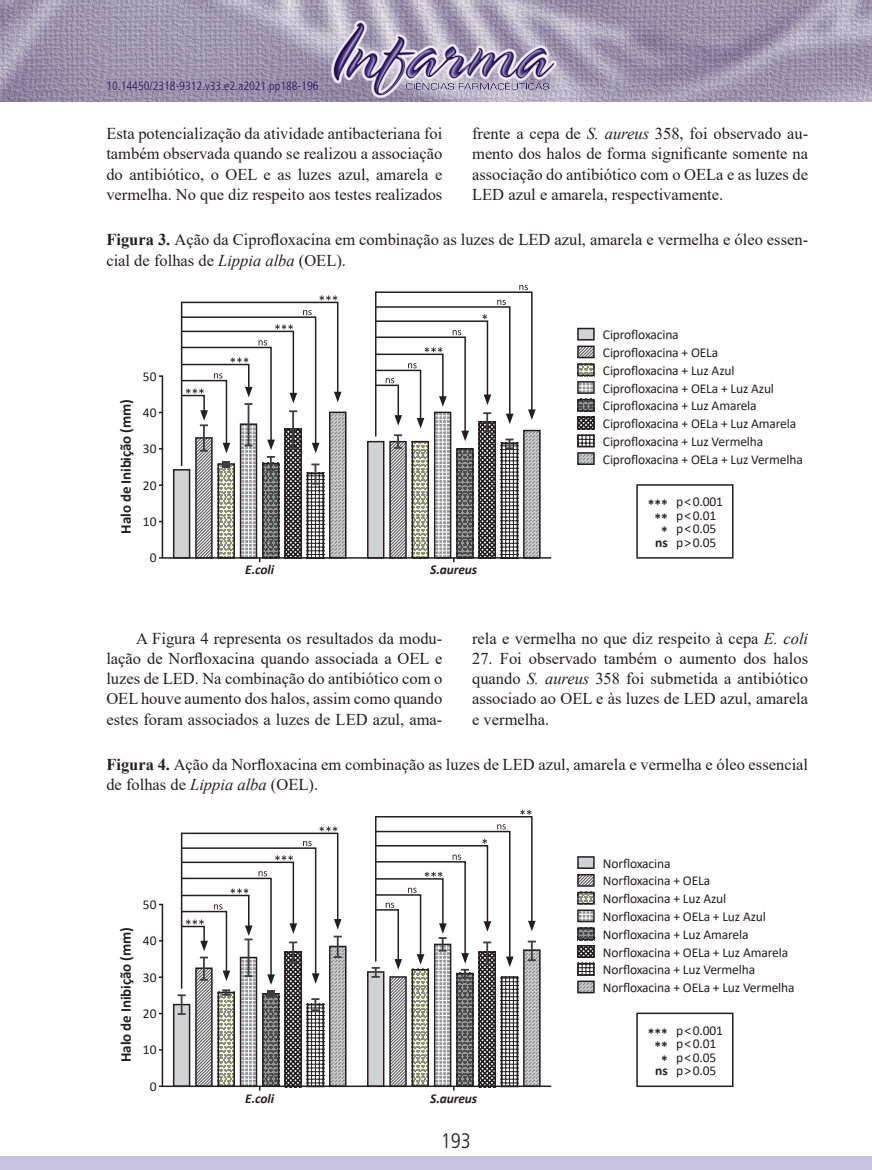
<style>
.page{position:relative;width:872px;height:1170px;background:#fff}
.page>*{position:absolute;margin:0;border:0;box-sizing:border-box;transform-origin:0 0}
.t1{font:300 condensed 21px "Frutiger LT Std";color:#231f20}
.t2{font:16.5px/20.2px "Times New Roman";color:#231f20;text-align:justify}
.t3{font:700 15px "Calibri";letter-spacing:-.01em;color:#231f20}
.t4{font:13.5px/13.5px "Calibri";letter-spacing:-.01em;color:#231f20;text-align:center}
.t5{font:italic 700 13.5px "Calibri";letter-spacing:-.01em;color:#231f20}
.t6{font:300 condensed 12px "Frutiger LT Std";color:#2a1656}
.s1{font-style:italic}
.s2{font-weight:700}
</style>
<div class="page">
<img style="left:0;top:0;width:872px;height:101px">
<div style="left:0;top:1155px;width:872px;height:14px;background:#c6c1dd"></div>
<img style="left:332px;top:20px;width:224px;height:77px">
<div style="left:174px;top:470px;width:16px;height:88px;background:#d1d2d4"></div>
<div style="left:173px;top:469px;width:17px;height:89px;border:2px solid #231f20"></div>
<div style="left:368px;top:441px;width:16px;height:117px;background:#d1d2d4"></div>
<div style="left:367px;top:441px;width:17px;height:117px;border:2px solid #231f20"></div>
<hr style="left:159px;top:557px;width:392px;height:1px;background:#231f20">
<hr style="left:162px;top:376px;width:1px;height:182px;background:#231f20">
<div style="left:636px;top:484px;width:97px;height:74px;border:2px solid #231f20"></div>
<div style="left:578px;top:328px;width:16px;height:12px;background:#d1d2d4"></div>
<div style="left:577px;top:328px;width:17px;height:12px;border:2px solid #231f20"></div>
<svg style="left:580px;top:400px;width:15px;height:10px"></svg>
<div style="left:577px;top:399px;width:17px;height:12px;border:2px solid #231f20"></div>
<svg style="left:580px;top:364px;width:15px;height:11px"></svg>
<div style="left:577px;top:363px;width:17px;height:13px;border:2px solid #231f20"></div>
<svg style="left:580px;top:348px;width:11px;height:7px"></svg>
<div style="left:577px;top:345px;width:17px;height:13px;border:2px solid #231f20"></div>
<svg style="left:580px;top:381px;width:15px;height:13px"></svg>
<div style="left:577px;top:381px;width:17px;height:13px;border:2px solid #231f20"></div>
<svg style="left:577px;top:416px;width:18px;height:49px"></svg>
<div style="left:577px;top:452px;width:17px;height:13px;border:2px solid #231f20"></div>
<svg style="left:180px;top:295px;width:166px;height:267px"></svg>
<svg style="left:374px;top:285px;width:166px;height:277px"></svg>
<div style="left:174px;top:1004px;width:16px;height:82px;background:#d1d2d4"></div>
<div style="left:173px;top:1003px;width:17px;height:83px;border:2px solid #231f20"></div>
<div style="left:368px;top:971px;width:16px;height:115px;background:#d1d2d4"></div>
<div style="left:367px;top:971px;width:17px;height:115px;border:2px solid #231f20"></div>
<hr style="left:159px;top:1085px;width:392px;height:1px;background:#231f20">
<hr style="left:162px;top:904px;width:1px;height:182px;background:#231f20">
<div style="left:636px;top:1012px;width:97px;height:74px;border:2px solid #231f20"></div>
<div style="left:578px;top:856px;width:16px;height:12px;background:#d1d2d4"></div>
<div style="left:577px;top:856px;width:17px;height:12px;border:2px solid #231f20"></div>
<svg style="left:580px;top:928px;width:15px;height:10px"></svg>
<div style="left:577px;top:927px;width:17px;height:12px;border:2px solid #231f20"></div>
<svg style="left:580px;top:892px;width:15px;height:11px"></svg>
<div style="left:577px;top:891px;width:17px;height:13px;border:2px solid #231f20"></div>
<svg style="left:580px;top:876px;width:11px;height:7px"></svg>
<div style="left:577px;top:873px;width:17px;height:13px;border:2px solid #231f20"></div>
<svg style="left:580px;top:909px;width:15px;height:13px"></svg>
<div style="left:577px;top:909px;width:17px;height:13px;border:2px solid #231f20"></div>
<svg style="left:577px;top:945px;width:18px;height:48px"></svg>
<div style="left:577px;top:980px;width:17px;height:13px;border:2px solid #231f20"></div>
<svg style="left:178px;top:826px;width:168px;height:264px"></svg>
<svg style="left:372px;top:809px;width:168px;height:281px"></svg>
<p class="t6" style="left:106px;top:79px;width:214px">10.14450/2318-9312.v33.e2.a2021.pp188-196</p>
<p class="t2" style="left:106px;top:123px;width:337px">Esta potencialização da atividade antibacteriana foi também observada quando se realizou a associação do antibiótico, o OEL e as luzes azul, amarela e vermelha. No que diz respeito aos testes realizados</p>
<p class="t2" style="left:472px;top:123px;width:337px">frente a cepa de <span class="s1">S. aureus</span> 358, foi observado au&shy;mento dos halos de forma significante somente na associação do antibiótico com o OELa e as luzes de LED azul e amarela, respectivamente.</p>
<p class="t2" style="left:106px;top:229px;width:703px"><span class="s2">Figura 3.</span> Ação da Ciprofloxacina em combinação as luzes de LED azul, amarela e vermelha e óleo essen&shy;cial de folhas de <span class="s1">Lippia alba</span> (OEL).</p>
<p class="t4" style="left:603px;top:327px;width:77px">Ciprofloxacina</p>
<p class="t3" style="left:115px;top:533px;width:136px;rotate:-90deg">Halo de Inibição (mm)</p>
<p class="t4" style="left:143px;top:369px;width:15px">50</p>
<p class="t4" style="left:143px;top:405px;width:15px">40</p>
<p class="t4" style="left:143px;top:441px;width:15px">30</p>
<p class="t4" style="left:143px;top:478px;width:15px">20</p>
<p class="t4" style="left:143px;top:514px;width:15px">10</p>
<p class="t4" style="left:150px;top:551px;width:8px">0</p>
<p class="t5" style="left:245px;top:560px;width:30px">E.coli</p>
<p class="t5" style="left:430px;top:560px;width:48px">S.aureus</p>
<p class="t4" style="left:603px;top:345px;width:117px">Ciprofloxacina + OELa</p>
<p class="t4" style="left:603px;top:363px;width:133px">Ciprofloxacina + Luz Azul</p>
<p class="t4" style="left:603px;top:381px;width:173px">Ciprofloxacina + OELa + Luz Azul</p>
<p class="t4" style="left:603px;top:399px;width:155px">Ciprofloxacina + Luz Amarela</p>
<p class="t4" style="left:603px;top:416px;width:195px">Ciprofloxacina + OELa + Luz Amarela</p>
<p class="t4" style="left:603px;top:434px;width:162px">Ciprofloxacina + Luz Vermelha</p>
<p class="t4" style="left:603px;top:452px;width:201px">Ciprofloxacina + OELa + Luz Vermelha</p>
<p class="t4" style="left:648px;top:494px;width:77px"><span class="s2">***</span> p &lt; 0.001 <span class="s2">**</span> p &lt; 0.01<br><span class="s2">*</span> p &lt; 0.05<br><span class="s2">ns</span> p &gt; 0.05</p>
<p class="t2" style="left:106px;top:627px;width:337px;text-indent:30px">A Figura 4 representa os resultados da modu&shy;lação de Norfloxacina quando associada a OEL e luzes de LED. Na combinação do antibiótico com o OEL houve aumento dos halos, assim como quando estes foram associados a luzes de LED azul, ama-</p>
<p class="t2" style="left:472px;top:627px;width:337px">rela e vermelha no que diz respeito à cepa <span class="s1">E. coli</span></p>
<p class="t2" style="left:472px;top:647px;width:337px">27. Foi observado também o aumento dos halos quando <span class="s1">S. aureus</span> 358 foi submetida a antibiótico associado ao OEL e às luzes de LED azul, amarela e vermelha.</p>
<p class="t2" style="left:106px;top:754px;width:703px"><span class="s2">Figura 4.</span> Ação da Norfloxacina em combinação as luzes de LED azul, amarela e vermelha e óleo essencial de folhas de <span class="s1">Lippia alba</span> (OEL).</p>
<p class="t4" style="left:603px;top:856px;width:69px">Norfloxacina</p>
<p class="t3" style="left:115px;top:1061px;width:136px;rotate:-90deg">Halo de Inibição (mm)</p>
<p class="t4" style="left:143px;top:897px;width:15px">50</p>
<p class="t4" style="left:143px;top:933px;width:15px">40</p>
<p class="t4" style="left:143px;top:970px;width:15px">30</p>
<p class="t4" style="left:143px;top:1006px;width:15px">20</p>
<p class="t4" style="left:143px;top:1042px;width:15px">10</p>
<p class="t4" style="left:150px;top:1079px;width:8px">0</p>
<p class="t5" style="left:245px;top:1088px;width:30px">E.coli</p>
<p class="t5" style="left:430px;top:1088px;width:48px">S.aureus</p>
<p class="t1" style="left:441px;top:1128px;width:32px">193</p>
<p class="t4" style="left:603px;top:873px;width:109px">Norfloxacina + OELa</p>
<p class="t4" style="left:603px;top:891px;width:125px">Norfloxacina + Luz Azul</p>
<p class="t4" style="left:603px;top:909px;width:164px">Norfloxacina + OELa + Luz Azul</p>
<p class="t4" style="left:603px;top:927px;width:147px">Norfloxacina + Luz Amarela</p>
<p class="t4" style="left:603px;top:944px;width:187px">Norfloxacina + OELa + Luz Amarela</p>
<p class="t4" style="left:603px;top:962px;width:154px">Norfloxacina + Luz Vermelha</p>
<p class="t4" style="left:603px;top:980px;width:193px">Norfloxacina + OELa + Luz Vermelha</p>
<p class="t4" style="left:648px;top:1022px;width:77px"><span class="s2">***</span> p &lt; 0.001 <span class="s2">**</span> p &lt; 0.01<br><span class="s2">*</span> p &lt; 0.05<br><span class="s2">ns</span> p &gt; 0.05</p>
</div>
